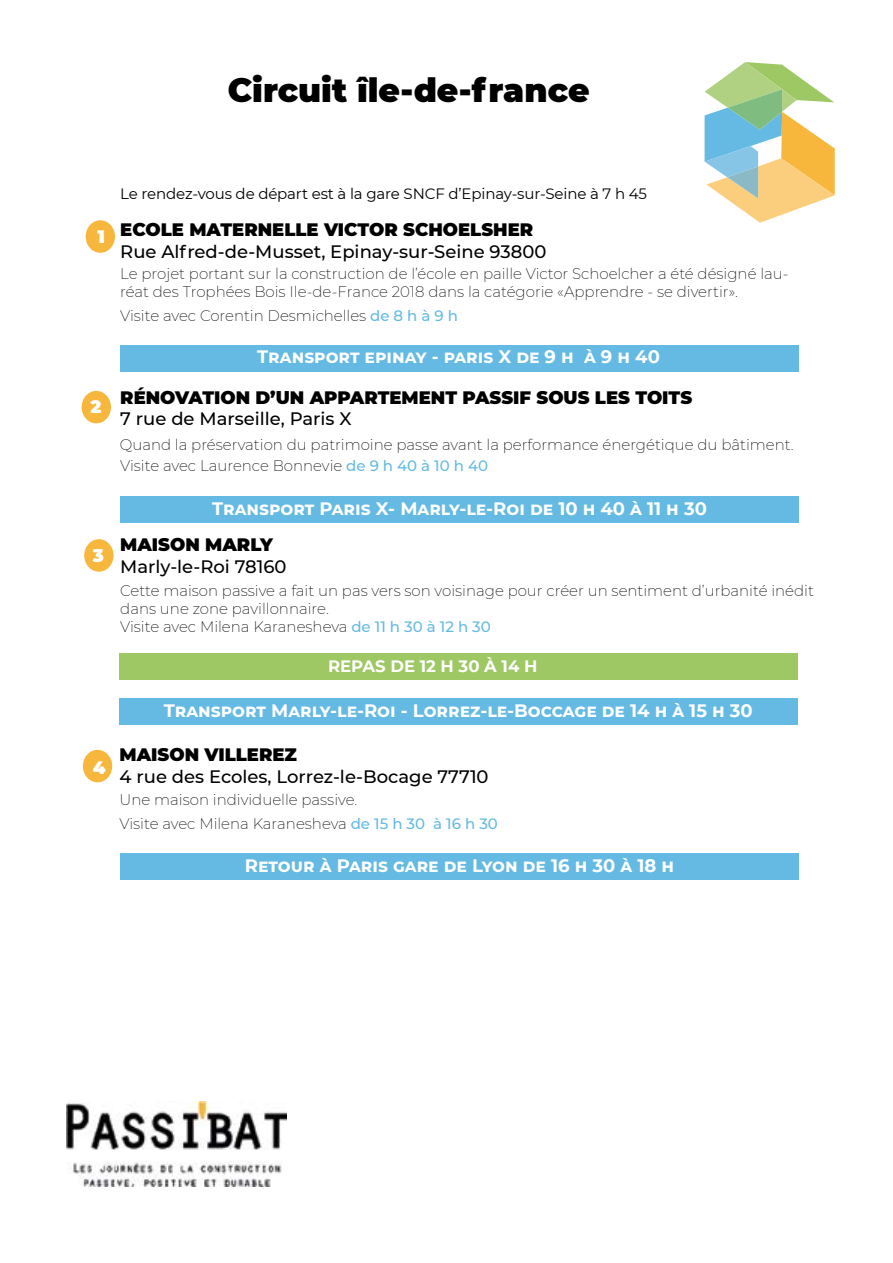
<style>
.page{position:relative;width:893px;height:1263px;background:#fff}
.page>*{position:absolute;margin:0;border:0;box-sizing:border-box;transform-origin:0 0}
.t1{font:900 33px "Montserrat";color:#000}
.t2{font:700 18px "Montserrat";color:#fff}
.t3{font:500 18px "Montserrat";color:#000}
.t4{font:900 18px "Montserrat";color:#000}
.t5{font:900 18px "Montserrat";color:#fff}
.t6{font:700 16.5px "Montserrat";color:#fff}
.t7{font:200 15px/18px "Montserrat";color:#000}
.t8{font:15px "Montserrat";letter-spacing:-.01em;color:#000}
.s1{font-weight:500;color:#64bae2}
</style>
<div class="page">
<svg style="left:705px;top:62px;width:130px;height:161px"></svg>
<div style="left:84px;top:539px;width:30px;height:33px;background:#f7b73d;border-radius:50%"></div>
<div style="left:86px;top:220px;width:29px;height:33px;background:#f7b73d;border-radius:50%"></div>
<div style="left:119px;top:698px;width:679px;height:27px;background:#64bae2"></div>
<div style="left:120px;top:345px;width:678px;height:27px;background:#64bae2"></div>
<img style="left:67px;top:1102px;width:219px;height:85px">
<div style="left:82px;top:391px;width:29px;height:32px;background:#f7b73d;border-radius:50%"></div>
<div style="left:119px;top:653px;width:679px;height:27px;background:#9ec864"></div>
<div style="left:120px;top:496px;width:679px;height:27px;background:#64bae2"></div>
<div style="left:83px;top:750px;width:29px;height:32px;background:#f7b73d;border-radius:50%"></div>
<div style="left:120px;top:853px;width:679px;height:27px;background:#64bae2"></div>
<h1 class="t1" style="left:228px;top:66px;width:363px">Circuit île-de-france</h1>
<p class="t5" style="left:98px;top:223px;width:9px">1</p>
<p class="t5" style="left:90px;top:394px;width:12px">2</p>
<p class="t5" style="left:93px;top:542px;width:13px">3</p>
<p class="t5" style="left:93px;top:754px;width:14px">4</p>
<p class="t8" style="left:120px;top:184px;width:528px">Le rendez-vous de départ est à la gare SNCF d’Epinay-sur-Seine à 7 h 45</p>
<p class="t4" style="left:120px;top:216px;width:414px">ECOLE MATERNELLE VICTOR SCHOELSHER</p>
<p class="t3" style="left:120px;top:239px;width:428px">Rue Alfred-de-Musset, Epinay-sur-Seine 93800</p>
<p class="t7" style="left:120px;top:264px;width:670px">Le projet portant sur la construction de l’école en paille Victor Schoelcher a été désigné lau&shy;réat des Trophées Bois Ile-de-France 2018 dans la catégorie «Apprendre - se divertir».</p>
<p class="t7" style="left:120px;top:306px;width:339px">Visite avec Corentin Desmichelles <span class="s1">de 8 h à 9 h</span></p>
<p class="t2" style="left:257px;top:344px;width:404px">Transport epinay - paris X de 9 h à 9 h 40</p>
<p class="t4" style="left:120px;top:384px;width:573px">RÉNOVATION D’UN APPARTEMENT PASSIF SOUS LES TOITS</p>
<p class="t3" style="left:120px;top:406px;width:233px">7 rue de Marseille, Paris X</p>
<p class="t7" style="left:120px;top:456px;width:369px">Visite avec Laurence Bonnevie <span class="s1">de 9 h 40 à 10 h 40</span></p>
<p class="t7" style="left:120px;top:435px;width:675px">Quand la préservation du patrimoine passe avant la performance énergétique du bâtiment.</p>
<p class="t2" style="left:212px;top:495px;width:496px">Transport Paris X- Marly-le-Roi de 10 h 40 à 11 h 30</p>
<p class="t4" style="left:120px;top:531px;width:154px">MAISON MARLY</p>
<p class="t3" style="left:120px;top:554px;width:168px">Marly-le-Roi 78160</p>
<p class="t7" style="left:120px;top:581px;width:695px">Cette maison passive a fait un pas vers son voisinage pour créer un sentiment d’urbanité inédit dans une zone pavillonnaire.</p>
<p class="t7" style="left:120px;top:617px;width:372px">Visite avec Milena Karanesheva <span class="s1">de 11 h 30 à 12 h 30</span></p>
<p class="t6" style="left:328px;top:654px;width:211px">REPAS DE 12 H 30 À 14 H</p>
<p class="t2" style="left:164px;top:697px;width:591px">Transport Marly-le-Roi - Lorrez-le-Boccage de 14 h à 15 h 30</p>
<p class="t4" style="left:120px;top:741px;width:179px">MAISON VILLEREZ</p>
<p class="t3" style="left:120px;top:764px;width:370px">4 rue des Ecoles, Lorrez-le-Bocage 77710</p>
<p class="t7" style="left:120px;top:788px;width:380px;line-height:23.5px">Une maison individuelle passive.<br>Visite avec Milena Karanesheva <span class="s1">de 15 h 30 à 16 h 30</span></p>
<p class="t2" style="left:245px;top:852px;width:431px">Retour à Paris gare de Lyon de 16 h 30 à 18 h</p>
</div>
